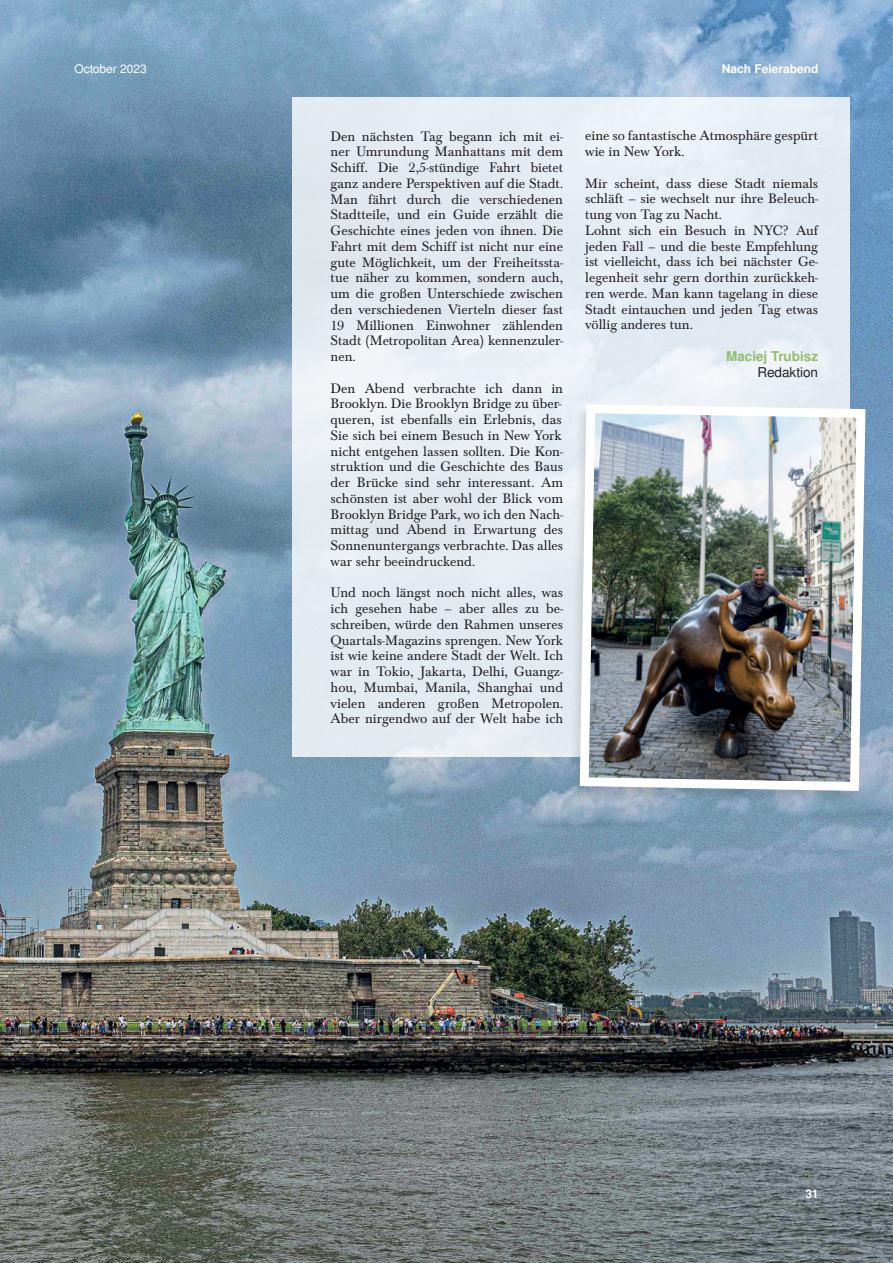
<style>
.page{position:relative;width:893px;height:1263px;background:#fff}
.page>*{position:absolute;margin:0;border:0;box-sizing:border-box;transform-origin:0 0}
.t1{font:14.25px/15.8px "Baskerville TOT";color:#231f20;text-align:justify}
.t2{font:700 13.5px "Nimbus San LOT";color:#92be6c}
.t3{font:13.5px "Nimbus San LOT";color:#231f20}
.t4{font:700 12px "Nimbus San LOT";color:#fff}
.t5{font:12px "Nimbus San LOT";color:#fff}
</style>
<div class="page">
<img style="left:0;top:0;width:893px;height:1263px">
<div style="left:292px;top:97px;width:557px;height:660px;background:#e4ebf2"></div>
<div style="left:567px;top:404px;width:302px;height:403px;background:#231f20;opacity:.13"></div>
<svg style="left:580px;top:404px;width:285px;height:387px"></svg>
<img style="left:589px;top:413px;width:267px;height:369px">
<p class="t5" style="left:74px;top:62px;width:74px">October 2023</p>
<p class="t4" style="left:722px;top:62px;width:98px">Nach Feierabend</p>
<p class="t1" style="left:331px;top:128px;width:234px">Den nächsten Tag begann ich mit ei&shy;ner Umrundung Manhattans mit dem Schiff. Die 2,5-stündige Fahrt bietet ganz andere Perspektiven auf die Stadt.<br>Man fährt durch die verschiedenen Stadtteile, und ein Guide erzählt die Geschichte eines jeden von ihnen. Die Fahrt mit dem Schiff ist nicht nur eine gute Möglichkeit, um der Freiheitssta&shy;tue näher zu kommen, sondern auch, um die großen Unterschiede zwischen den verschiedenen Vierteln dieser fast 19 Millionen Einwohner zählenden Stadt (Metropolitan Area) kennenzuler&shy;nen.</p>
<p class="t1" style="left:331px;top:380px;width:234px">Den Abend verbrachte ich dann in Brooklyn. Die Brooklyn Bridge zu über&shy;queren, ist ebenfalls ein Erlebnis, das Sie sich bei einem Besuch in New York nicht entgehen lassen sollten. Die Kon&shy;struktion und die Geschichte des Baus der Brücke sind sehr interessant. Am schönsten ist aber wohl der Blick vom Brooklyn Bridge Park, wo ich den Nach&shy;mittag und Abend in Erwartung des Sonnenuntergangs verbrachte. Das alles war sehr beeindruckend.</p>
<p class="t1" style="left:331px;top:585px;width:234px">Und noch längst noch nicht alles, was ich gesehen habe – aber alles zu be&shy;schreiben, würde den Rahmen unseres Quartals-Magazins sprengen. New York ist wie keine andere Stadt der Welt. Ich war in Tokio, Jakarta, Delhi, Guangz&shy;hou, Mumbai, Manila, Shanghai und vielen anderen großen Metropolen.<br>Aber nirgendwo auf der Welt habe ich</p>
<p class="t1" style="left:585px;top:128px;width:234px">eine so fantastische Atmosphäre gespürt wie in New York.</p>
<p class="t1" style="left:585px;top:175px;width:234px;text-align:left">Mir scheint, dass diese Stadt niemals schläft – sie wechselt nur ihre Beleuch&shy;tung von Tag zu Nacht.<br>Lohnt sich ein Besuch in NYC? Auf jeden Fall – und die beste Empfehlung ist vielleicht, dass ich bei nächster Ge&shy;legenheit sehr gern dorthin zurückkeh&shy;ren werde. Man kann tagelang in diese Stadt eintauchen und jeden Tag etwas völlig anderes tun.</p>
<p class="t2" style="left:726px;top:348px;width:94px">Maciej Trubisz</p>
<p class="t3" style="left:757px;top:364px;width:62px">Redaktion</p>
<p class="t4" style="left:805px;top:1186px;width:15px">31</p>
</div>
